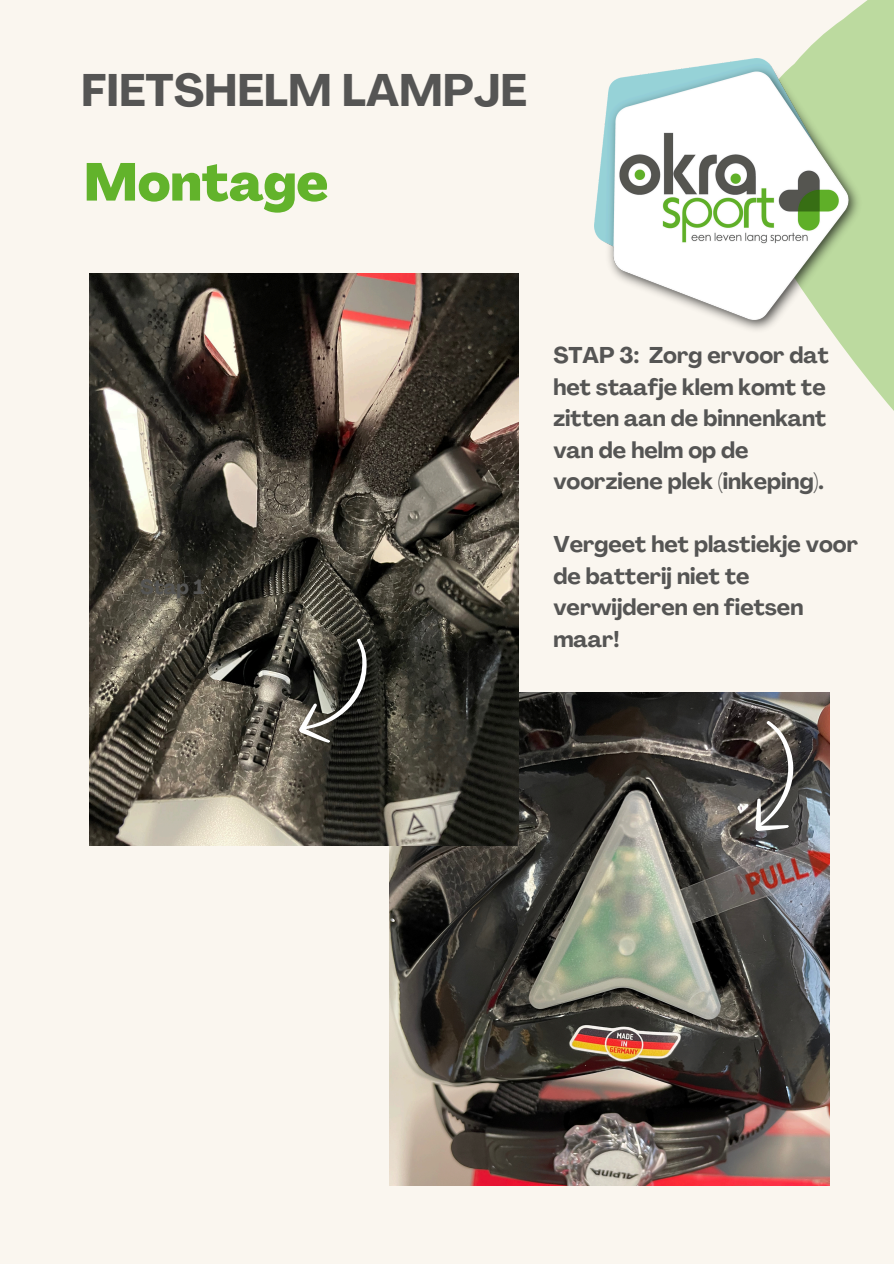
<style>
.page{position:relative;width:894px;height:1264px;background:#fff}
.page>*{position:absolute;margin:0;border:0;box-sizing:border-box;transform-origin:0 0}
.t1{font:800 52.5px "Agrandir";color:#62b32b}
.t2{font:700 45px "Agrandir";color:#555554}
.t3{font:700 22.5px/31.5px "Agrandir";color:#555554}
.t4{font:700 20.1px "Agrandir";color:#555554}
</style>
<div class="page">
<div style="left:0;top:0;width:893px;height:1263px;background:#faf6ef"></div>
<svg style="left:750px;top:0;width:143px;height:410px"></svg>
<img style="left:594px;top:59px;width:299px;height:279px">
<img style="left:389px;top:692px;width:440px;height:493px">
<img style="left:89px;top:274px;width:429px;height:571px">
<svg style="left:710px;top:719px;width:110px;height:125px;background:#5c5957"></svg>
<svg style="left:282px;top:637px;width:101px;height:113px;background:#484740"></svg>
<h1 class="t2" style="left:81px;top:72px;width:447px">FIETSHELM LAMPJE</h1>
<p class="t1" style="left:84px;top:161px;width:246px">Montage</p>
<p class="t4" style="left:140px;top:579px;width:66px">Stap 1</p>
<p class="t3" style="left:553px;top:342px;width:277px">STAP 3: Zorg ervoor dat het staafje klem komt te zitten aan de binnenkant van de helm op de voorziene plek (inkeping).</p>
<h3 class="t3" style="left:553px;top:531px;width:306px">Vergeet het plastiekje voor de batterij niet te verwijderen en fietsen maar!</h3>
</div>
